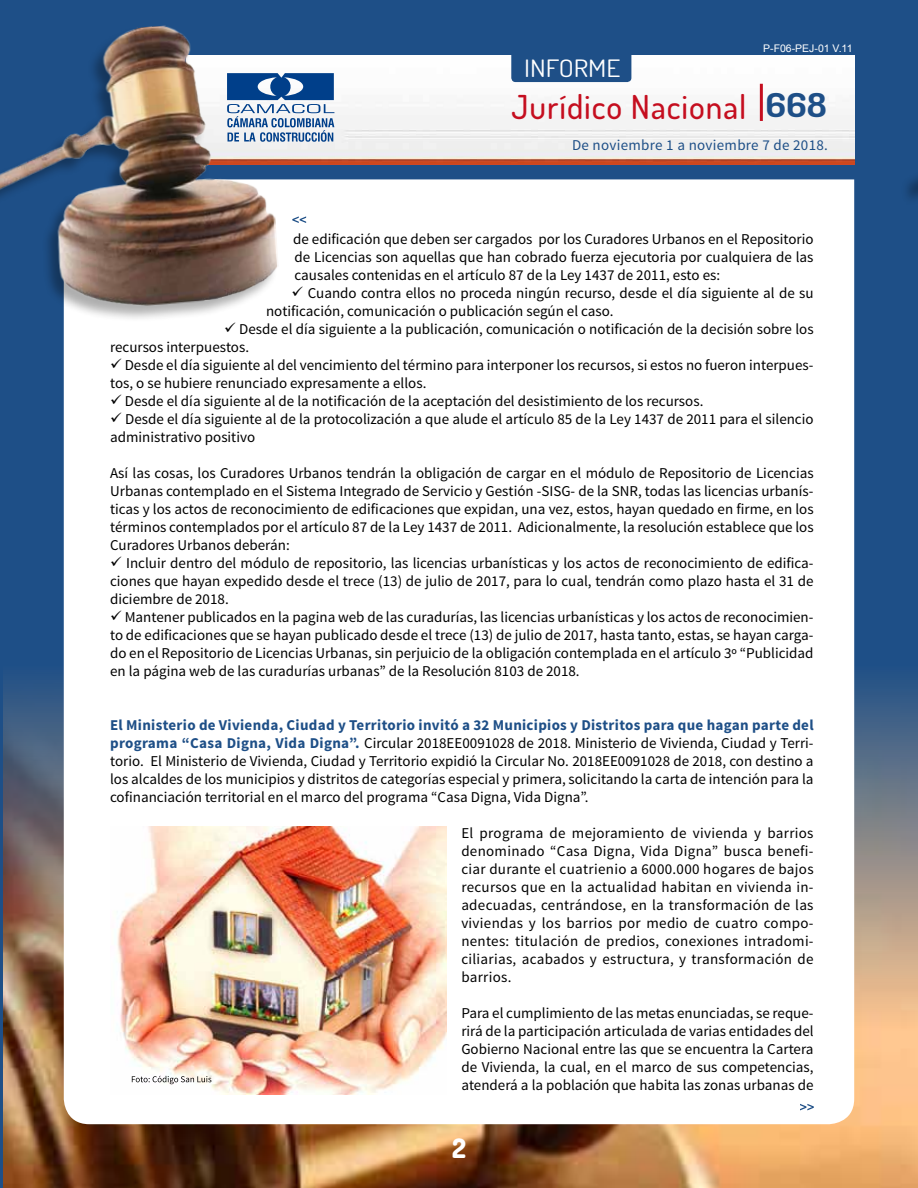
<style>
.page{position:relative;width:918px;height:1188px;background:#1e4f87}
.page>*{position:absolute;margin:0;border:0;box-sizing:border-box;transform-origin:0 0}
.t1{font:500 33px "Dosis";letter-spacing:.03em;color:#c50e1f}
.t2{font:800 27px "Dosis";color:#fff}
.t3{font:24px "Dosis";color:#fff;scale:1.14 1}
.t4{font:15px/18px "Source Sans Pro";color:#000;text-align:justify}
.t5{font:15px "Source Sans Pro";letter-spacing:.02em;color:#1e4f87}
.t6{font:10.5px "Arial";color:#fff}
.s1{font-weight:700;color:#1e4f87}
</style>
<div class="page">
<img style="left:4px;top:665px;width:914px;height:523px">
<div style="left:64px;top:179px;width:790px;height:945px;background:#fff"></div>
<img style="left:281px;top:55px;width:573px;height:109px">
<div style="left:511px;top:37px;width:120px;height:45px;background:#1e4f87;border-radius:4px"></div>
<hr style="left:760px;top:84px;width:3px;height:37px;background:#c50e1f">
<div style="left:0;top:26px;width:278px;height:297px;background:#000;opacity:.32"></div>
<img style="left:0;top:25px;width:281px;height:291px">
<svg style="left:227px;top:73px;width:107px;height:69px;background:#7898be"></svg>
<svg style="left:292px;top:216px;width:14px;height:7px"></svg>
<svg style="left:800px;top:1104px;width:14px;height:6px"></svg>
<img style="left:110px;top:826px;width:336px;height:268px">
<svg style="left:132px;top:1076px;width:79px;height:8px"></svg>
<h3 class="t3" style="left:524px;top:53px;width:86px">INFORME</h3>
<p class="t6" style="left:763px;top:42px;width:91px">P-F06-PEJ-01 V.11</p>
<h1 class="t1" style="left:512px;top:85px;width:317px">Jurídico Nacional <span class="s1">668</span></h1>
<p class="t5" style="left:572px;top:136px;width:257px">De noviembre 1 a noviembre 7 de 2018.</p>
<p class="t4" style="left:293px;top:231px;width:522px">de edificación que deben ser cargados por los Curadores Urbanos en el Repositorio de Licencias son aquellas que han cobrado fuerza ejecutoria por cualquiera de las causales contenidas en el artículo 87 de la Ley 1437 de 2011, esto es:</p>
<p class="t4" style="left:266px;top:285px;width:549px;text-indent:26px">✓ Cuando contra ellos no proceda ningún recurso, desde el día siguiente al de su notificación, comunicación o publicación según el caso.</p>
<p class="t4" style="left:110px;top:321px;width:705px;text-indent:114px">✓ Desde el día siguiente a la publicación, comunicación o notificación de la decisión sobre los recursos interpuestos.</p>
<p class="t4" style="left:110px;top:357px;width:705px">✓ Desde el día siguiente al del vencimiento del término para interponer los recursos, si estos no fueron interpues&shy;tos, o se hubiere renunciado expresamente a ellos.</p>
<p class="t4" style="left:110px;top:393px;width:595px">✓ Desde el día siguiente al de la notificación de la aceptación del desistimiento de los recursos.</p>
<p class="t4" style="left:110px;top:411px;width:705px">✓ Desde el día siguiente al de la protocolización a que alude el artículo 85 de la Ley 1437 de 2011 para el silencio administrativo positivo</p>
<p class="t4" style="left:110px;top:465px;width:705px">Así las cosas, los Curadores Urbanos tendrán la obligación de cargar en el módulo de Repositorio de Licencias Urbanas contemplado en el Sistema Integrado de Servicio y Gestión -SISG- de la SNR, todas las licencias urbanís&shy;ticas y los actos de reconocimiento de edificaciones que expidan, una vez, estos, hayan quedado en firme, en los términos contemplados por el artículo 87 de la Ley 1437 de 2011. Adicionalmente, la resolución establece que los Curadores Urbanos deberán:</p>
<p class="t4" style="left:110px;top:555px;width:705px">✓ Incluir dentro del módulo de repositorio, las licencias urbanísticas y los actos de reconocimiento de edifica&shy;ciones que hayan expedido desde el trece (13) de julio de 2017, para lo cual, tendrán como plazo hasta el 31 de diciembre de 2018.</p>
<p class="t4" style="left:110px;top:609px;width:705px">✓ Mantener publicados en la pagina web de las curadurías, las licencias urbanísticas y los actos de reconocimien&shy;to de edificaciones que se hayan publicado desde el trece (13) de julio de 2017, hasta tanto, estas, se hayan carga&shy;do en el Repositorio de Licencias Urbanas, sin perjuicio de la obligación contemplada en el artículo 3º “Publicidad en la página web de las curadurías urbanas” de la Resolución 8103 de 2018.</p>
<p class="t4" style="left:110px;top:717px;width:705px"><span class="s1">El Ministerio de Vivienda, Ciudad y Territorio invitó a 32 Municipios y Distritos para que hagan parte del programa “Casa Digna, Vida Digna”.</span> Circular 2018EE0091028 de 2018. Ministerio de Vivienda, Ciudad y Terri&shy;torio. El Ministerio de Vivienda, Ciudad y Territorio expidió la Circular No. 2018EE0091028 de 2018, con destino a los alcaldes de los municipios y distritos de categorías especial y primera, solicitando la carta de intención para la cofinanciación territorial en el marco del programa “Casa Digna, Vida Digna”.</p>
<p class="t4" style="left:461px;top:825px;width:354px">El programa de mejoramiento de vivienda y barrios denominado “Casa Digna, Vida Digna” busca benefi&shy;ciar durante el cuatrienio a 6000.000 hogares de bajos recursos que en la actualidad habitan en vivienda in&shy;adecuadas, centrándose, en la transformación de las viviendas y los barrios por medio de cuatro compo&shy;nentes: titulación de predios, conexiones intradomi&shy;ciliarias, acabados y estructura, y transformación de barrios.</p>
<p class="t4" style="left:461px;top:1005px;width:354px">Para el cumplimiento de las metas enunciadas, se reque&shy;rirá de la participación articulada de varias entidades del Gobierno Nacional entre las que se encuentra la Cartera de Vivienda, la cual, en el marco de sus competencias, atenderá a la población que habita las zonas urbanas de</p>
<h2 class="t2" style="left:452px;top:1131px;width:15px">2</h2>
</div>
